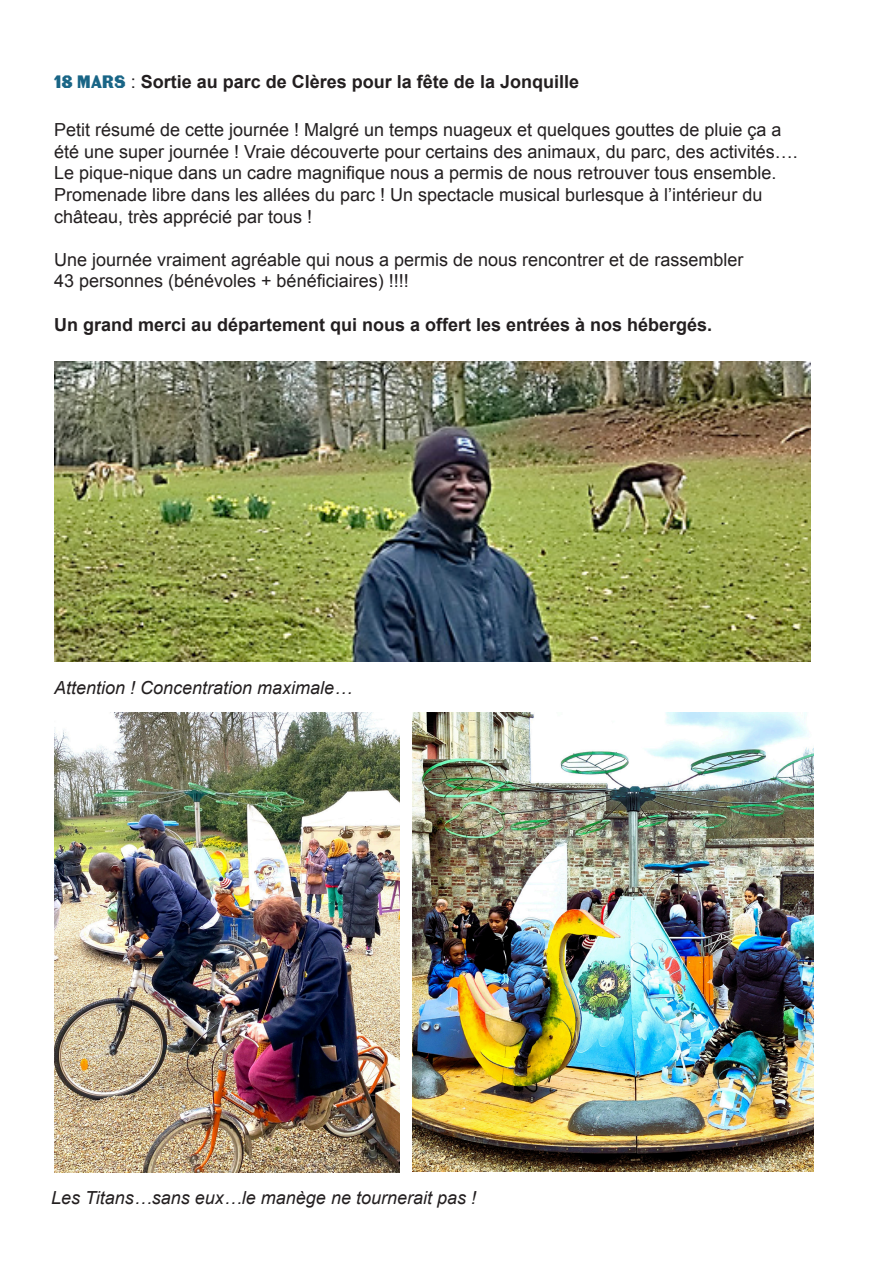
<style>
.page{position:relative;width:893px;height:1263px;background:#fff}
.page>*{position:absolute;margin:0;border:0;box-sizing:border-box;transform-origin:0 0}
.t1{font:18px/21.6px "Arial";color:#231f20}
.t2{font:700 18px "Arial";color:#231f20}
.t3{font:italic 18px "Arial";color:#231f20}
.s1{font-family:"Becker Gothics Egyptian";font-weight:400;color:#196586}
.s2{font-weight:400}
</style>
<div class="page">
<img style="left:54px;top:361px;width:756px;height:301px">
<img style="left:412px;top:712px;width:402px;height:459px">
<img style="left:54px;top:712px;width:346px;height:460px">
<p class="t2" style="left:54px;top:70px;width:526px"><span class="s1">18 MARS</span> <span class="s2">:</span> Sortie au parc de Clères pour la fête de la Jonquille</p>
<p class="t1" style="left:54px;top:119px;width:745px">Petit résumé de cette journée ! Malgré un temps nuageux et quelques gouttes de pluie ça a été une super journée ! Vraie découverte pour certains des animaux, du parc, des activités….</p>
<p class="t1" style="left:54px;top:163px;width:724px">Le pique-nique dans un cadre magnifique nous a permis de nous retrouver tous ensemble.<br>Promenade libre dans les allées du parc ! Un spectacle musical burlesque à l’intérieur du château, très apprécié par tous !</p>
<p class="t1" style="left:54px;top:249px;width:691px">Une journée vraiment agréable qui nous a permis de nous rencontrer et de rassembler<br>43 personnes (bénévoles + bénéficiaires) !!!!</p>
<p class="t2" style="left:54px;top:312px;width:660px">Un grand merci au département qui nous a offert les entrées à nos hébergés.</p>
<p class="t3" style="left:54px;top:675px;width:300px">Attention ! Concentration maximale…</p>
<p class="t3" style="left:51px;top:1186px;width:427px">Les Titans…sans eux…le manège ne tournerait pas !</p>
</div>
